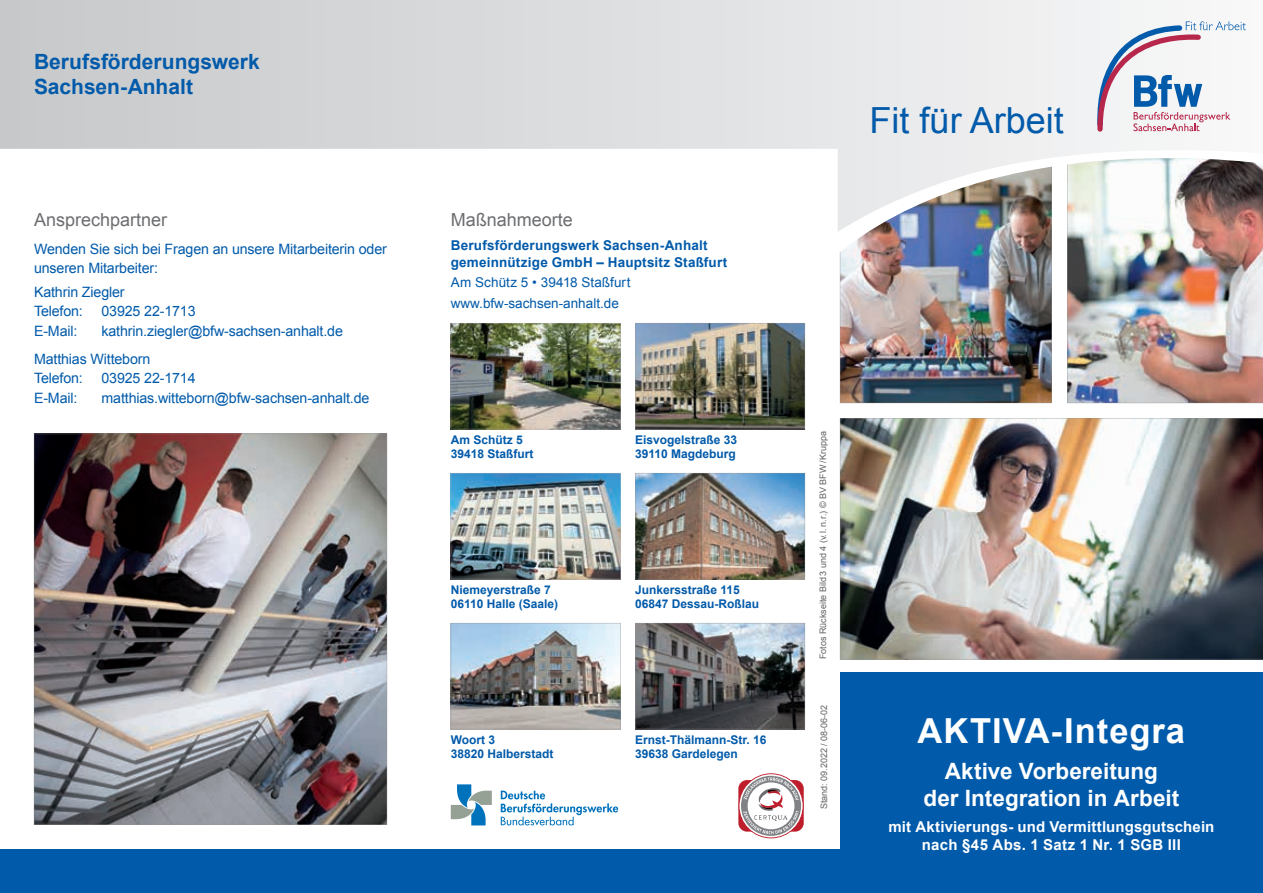
<style>
.page{position:relative;width:1263px;height:893px;background:#fff}
.page>*{position:absolute;margin:0;border:0;box-sizing:border-box;transform-origin:0 0}
.t1{font:36px "Arial";color:#015aaa}
.t2{font:700 34.5px "Arial";letter-spacing:.03em;color:#fff}
.t3{font:700 22.5px/27px "Arial";color:#fff;text-align:center}
.t4{font:700 21px/25.2px "Arial";color:#015aaa}
.t5{font:18px "Arial";color:#6c6d70}
.t6{font:700 15px/18px "Arial";letter-spacing:.015em;color:#fff;text-align:center}
.t7{font:14.25px/19.5px "Arial";letter-spacing:-.01em;color:#015aaa}
.t8{font:700 13.5px/16.2px "Arial";letter-spacing:.015em;color:#015aaa}
.t9{font:13.5px/21.3px "Arial";color:#015aaa}
.t10{font:700 12px/14.4px "Arial";color:#015aaa}
.t11{font:9px "Arial";color:#636366}
</style>
<div class="page">
<div style="left:0;top:849px;width:865px;height:44px;background:#015aaa"></div>
<img style="left:459px;top:232px;width:804px;height:574px">
<svg style="left:0;top:0;width:1263px;height:232px"></svg>
<svg style="left:1097px;top:21px;width:149px;height:111px"></svg>
<div style="left:840px;top:672px;width:423px;height:221px;background:#015aaa"></div>
<svg style="left:738px;top:773px;width:65px;height:65px"></svg>
<svg style="left:451px;top:784px;width:41px;height:41px"></svg>
<svg style="left:501px;top:791px;width:117px;height:34px"></svg>
<img style="left:451px;top:323px;width:170px;height:106px">
<img style="left:635px;top:323px;width:170px;height:106px">
<img style="left:451px;top:473px;width:170px;height:106px">
<img style="left:635px;top:473px;width:170px;height:106px">
<img style="left:451px;top:623px;width:170px;height:106px">
<img style="left:635px;top:623px;width:170px;height:106px">
<img style="left:34px;top:434px;width:353px;height:391px">
<h3 class="t4" style="left:34px;top:50px;width:227px">Berufsförderungswerk<br>Sachsen-Anhalt</h3>
<p class="t5" style="left:34px;top:208px;width:135px">Ansprechpartner</p>
<p class="t7" style="left:34px;top:239px;width:354px">Wenden Sie sich bei Fragen an unsere Mitarbeiterin oder unseren Mitarbeiter:</p>
<p class="t7" style="left:34px;top:282px;width:92px">Kathrin Ziegler<br>Telefon:</p>
<p class="t7" style="left:102px;top:302px;width:96px">03925 22-1713</p>
<p class="t7" style="left:34px;top:317px;width:310px;line-height:28px;text-indent:67px">kathrin.ziegler@bfw-sachsen-anhalt.de<br>Matthias Witteborn</p>
<p class="t7" style="left:34px;top:369px;width:50px">Telefon:</p>
<p class="t7" style="left:102px;top:369px;width:96px">03925 22-1714</p>
<p class="t7" style="left:34px;top:388px;width:45px">E-Mail:</p>
<p class="t7" style="left:102px;top:388px;width:269px">matthias.witteborn@bfw-sachsen-anhalt.de</p>
<p class="t7" style="left:34px;top:321px;width:45px">E-Mail:</p>
<p class="t5" style="left:451px;top:208px;width:124px">Maßnahmeorte</p>
<p class="t8" style="left:451px;top:238px;width:278px">Berufsförderungswerk Sachsen-Anhalt gemeinnützige GmbH – Hauptsitz Staßfurt</p>
<p class="t9" style="left:451px;top:272px;width:181px">Am Schütz 5 • 39418 Staßfurt www.bfw-sachsen-anhalt.de</p>
<p class="t10" style="left:451px;top:433px;width:84px">Am Schütz 5<br>39418 Staßfurt</p>
<p class="t10" style="left:635px;top:433px;width:104px">Eisvogelstraße 33<br>39110 Magdeburg</p>
<p class="t10" style="left:451px;top:583px;width:109px">Niemeyerstraße 7<br>06110 Halle (Saale)</p>
<p class="t10" style="left:635px;top:583px;width:126px">Junkersstraße 115<br>06847 Dessau-Roßlau</p>
<p class="t10" style="left:451px;top:733px;width:104px">Woort 3<br>38820 Halberstadt</p>
<p class="t10" style="left:635px;top:733px;width:133px">Ernst-Thälmann-Str. 16<br>39638 Gardelegen</p>
<h1 class="t1" style="left:870px;top:97px;width:196px">Fit für Arbeit</h1>
<p class="t11" style="left:817px;top:659px;width:230px;rotate:-90deg">Fotos Rückseite Bild 3 und 4 (v. l. n. r.) © BV BFW / Kruppa</p>
<p class="t11" style="left:818px;top:809px;width:106px;rotate:-90deg">Stand: 09.2022 / 08-06-02</p>
<h2 class="t2" style="left:918px;top:708px;width:269px">AKTIVA-Integra</h2>
<h3 class="t3" style="left:923px;top:758px;width:257px">Aktive Vorbereitung<br>der Integration in Arbeit</h3>
<p class="t6" style="left:888px;top:818px;width:327px">mit Aktivierungs- und Vermittlungsgutschein nach §45 Abs. 1 Satz 1 Nr. 1 SGB III</p>
</div>
